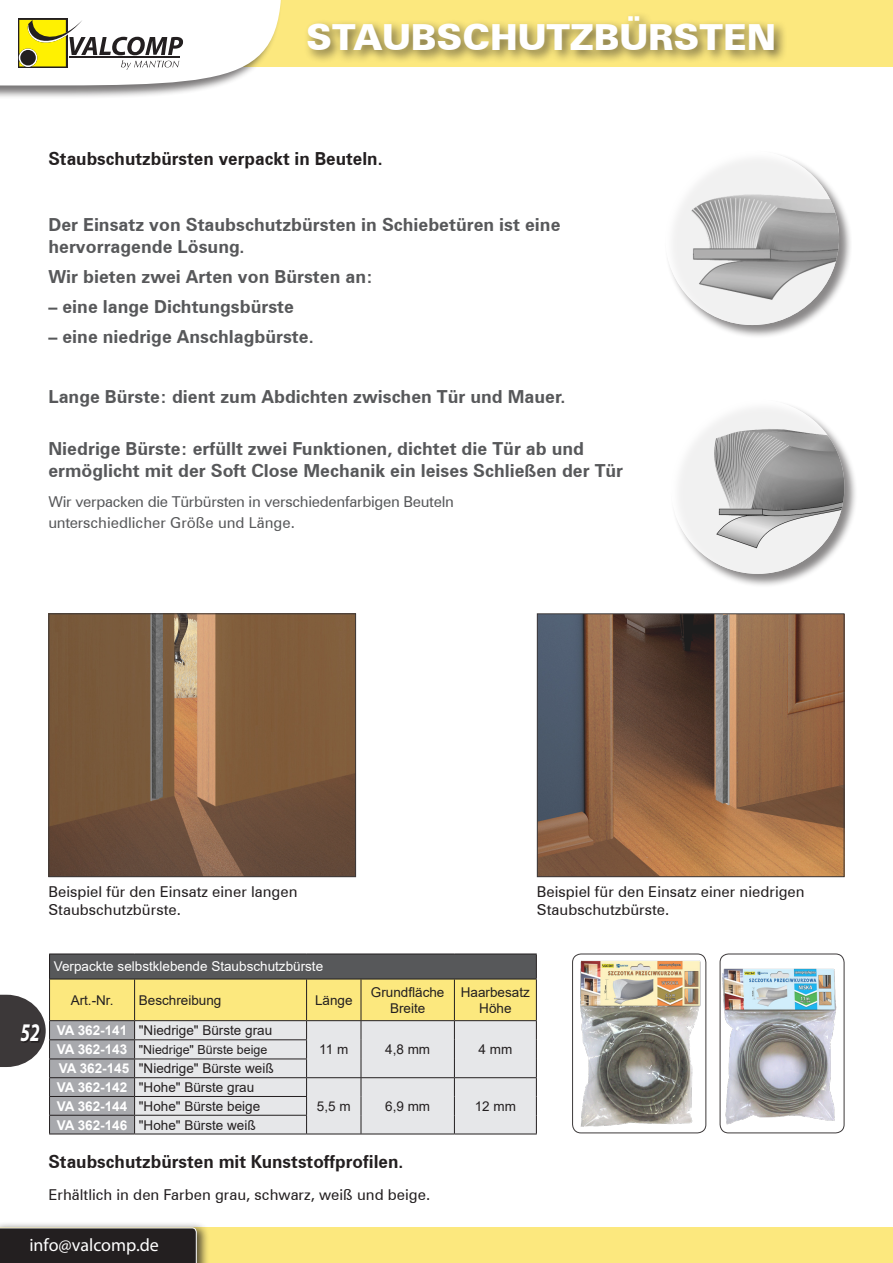
<style>
.page{position:relative;width:893px;height:1263px;background:#fff}
.page>*{position:absolute;margin:0;border:0;box-sizing:border-box;transform-origin:0 0}
.t1{font:900 36px "Zurich L2";color:#fff}
.t2{font:italic 700 25.5px "Myriad Pro";color:#fff;scale:.7 1}
.t3{font:700 18px/21.6px "Zurich L2";color:#57585a}
.t4{font:700 18px "Zurich L2";color:#231f20}
.t5{font:18px "Myriad Pro";color:#fff}
.t6{font:15px "Zurich L2";color:#231f20}
.t7{font:15px/21.6px "Zurich L2";letter-spacing:-.02em;color:#57585a}
.Tabela{font:13.5px "Arial";color:#231f20}
.indeksy{font:700 13.5px "Arial";color:#fff}
.Tabela_wysrodkowana{font:13.5px/16.5px "Arial";color:#231f20;text-align:center}
.tabela_head{font:13.5px "Arial";color:#fff}
.Tabela-2{font:12.45px "Arial";color:#231f20}
</style>
<div class="page">
<div style="left:0;top:1226px;width:893px;height:37px;background:#fce87e"></div>
<div style="left:0;top:0;width:893px;height:66px;background:#fce87e"></div>
<div style="left:0;top:1221px;width:209px;height:42px;background:#231f20;opacity:.75"></div>
<div style="left:0;top:1227px;width:197px;height:36px;background:#231f20"></div>
<div style="left:303px;top:11px;width:484px;height:53px;background:#231f20;opacity:.6"></div>
<img style="left:539px;top:615px;width:303px;height:260px">
<div style="left:537px;top:613px;width:307px;height:264px;border:1px solid #231f20"></div>
<img style="left:50px;top:615px;width:304px;height:260px">
<div style="left:48px;top:613px;width:308px;height:264px;border:1px solid #231f20"></div>
<div style="left:664px;top:150px;width:188px;height:188px;background:#231f20;opacity:.53"></div>
<img style="left:665px;top:151px;width:174px;height:174px;border-radius:87px">
<div style="left:670px;top:399px;width:188px;height:188px;background:#231f20;opacity:.53"></div>
<img style="left:675px;top:400px;width:169px;height:174px">
<img style="left:573px;top:954px;width:133px;height:179px">
<div style="left:572px;top:954px;width:134px;height:179px;border:1px solid #231f20;border-radius:9px"></div>
<img style="left:720px;top:954px;width:124px;height:179px">
<div style="left:720px;top:954px;width:124px;height:179px;border:1px solid #231f20;border-radius:9px"></div>
<div style="left:0;top:0;width:282px;height:99px;background:#231f20;opacity:.6"></div>
<svg style="left:0;top:0;width:282px;height:90px"></svg>
<svg style="left:0;top:954px;width:537px;height:180px;background:#c9c5b1"></svg>
<svg style="left:22px;top:1026px;width:19px;height:17px"></svg>
<p class="t1" style="left:306px;top:13px;width:471px">STAUBSCHUTZBÜRSTEN</p>
<p class="t4" style="left:48px;top:146px;width:336px">Staubschutzbürsten verpackt in Beuteln.</p>
<p class="t3" style="left:48px;top:213px;width:514px">Der Einsatz von Staubschutzbürsten in Schiebetüren ist eine hervorragende Lösung.</p>
<p class="t3" style="left:48px;top:265px;width:326px">Wir bieten zwei Arten von Bürsten an:</p>
<p class="t3" style="left:48px;top:295px;width:247px">– eine lange Dichtungsbürste</p>
<p class="t3" style="left:48px;top:325px;width:267px">– eine niedrige Anschlagbürste.</p>
<p class="t3" style="left:48px;top:385px;width:519px">Lange Bürste: dient zum Abdichten zwischen Tür und Mauer.</p>
<p class="t3" style="left:48px;top:437px;width:576px">Niedrige Bürste: erfüllt zwei Funktionen, dichtet die Tür ab und ermöglicht mit der Soft Close Mechanik ein leises Schließen der Tür</p>
<p class="t7" style="left:48px;top:490px;width:407px">Wir verpacken die Türbürsten in verschiedenfarbigen Beuteln unterschiedlicher Größe und Länge.</p>
<p class="t6" style="left:48px;top:882px;width:251px">Beispiel für den Einsatz einer langen</p>
<p class="t6" style="left:48px;top:900px;width:134px">Staubschutzbürste.</p>
<p class="t6" style="left:537px;top:882px;width:269px">Beispiel für den Einsatz einer niedrigen</p>
<p class="t6" style="left:537px;top:900px;width:134px">Staubschutzbürste.</p>
<h2 class="t2" style="left:20px;top:1016px;width:29px">52</h2>
<p class="tabela_head" style="left:54px;top:957px;width:271px">Verpackte selbstklebende Staubschutzbürste</p>
<p class="Tabela_wysrodkowana" style="left:71px;top:992px;width:44px">Art.-Nr.</p>
<p class="Tabela" style="left:139px;top:991px;width:84px">Beschreibung</p>
<p class="Tabela_wysrodkowana" style="left:315px;top:992px;width:39px">Länge</p>
<p class="Tabela_wysrodkowana" style="left:371px;top:983px;width:75px">Grundfläche<br>Breite</p>
<p class="Tabela_wysrodkowana" style="left:461px;top:983px;width:71px">Haarbesatz<br>Höhe</p>
<p class="indeksy" style="left:57px;top:1021px;width:72px">VA 362-141</p>
<p class="Tabela" style="left:139px;top:1021px;width:135px">"Niedrige" Bürste grau</p>
<p class="indeksy" style="left:57px;top:1040px;width:72px">VA 362-143</p>
<p class="Tabela-2" style="left:139px;top:1041px;width:130px">"Niedrige" Bürste beige</p>
<p class="Tabela" style="left:319px;top:1040px;width:31px">11 m</p>
<p class="Tabela" style="left:385px;top:1040px;width:47px">4,8 mm</p>
<p class="Tabela" style="left:478px;top:1040px;width:35px">4 mm</p>
<p class="indeksy" style="left:59px;top:1059px;width:72px">VA 362-145</p>
<p class="Tabela" style="left:139px;top:1059px;width:136px">"Niedrige" Bürste weiß</p>
<p class="indeksy" style="left:57px;top:1078px;width:72px">VA 362-142</p>
<p class="Tabela" style="left:139px;top:1078px;width:117px">"Hohe" Bürste grau</p>
<p class="indeksy" style="left:57px;top:1096px;width:72px">VA 362-144</p>
<p class="Tabela" style="left:139px;top:1097px;width:123px">"Hohe" Bürste beige</p>
<p class="Tabela" style="left:317px;top:1097px;width:35px">5,5 m</p>
<p class="Tabela" style="left:385px;top:1097px;width:47px">6,9 mm</p>
<p class="Tabela" style="left:475px;top:1097px;width:43px">12 mm</p>
<p class="indeksy" style="left:57px;top:1115px;width:72px">VA 362-146</p>
<p class="Tabela" style="left:139px;top:1115px;width:118px">"Hohe" Bürste weiß</p>
<p class="t4" style="left:48px;top:1149px;width:356px">Staubschutzbürsten mit Kunststoffprofilen.</p>
<p class="t6" style="left:48px;top:1185px;width:383px">Erhältlich in den Farben grau, schwarz, weiß und beige.</p>
<p class="t5" style="left:29px;top:1234px;width:131px">info@valcomp.de</p>
</div>
